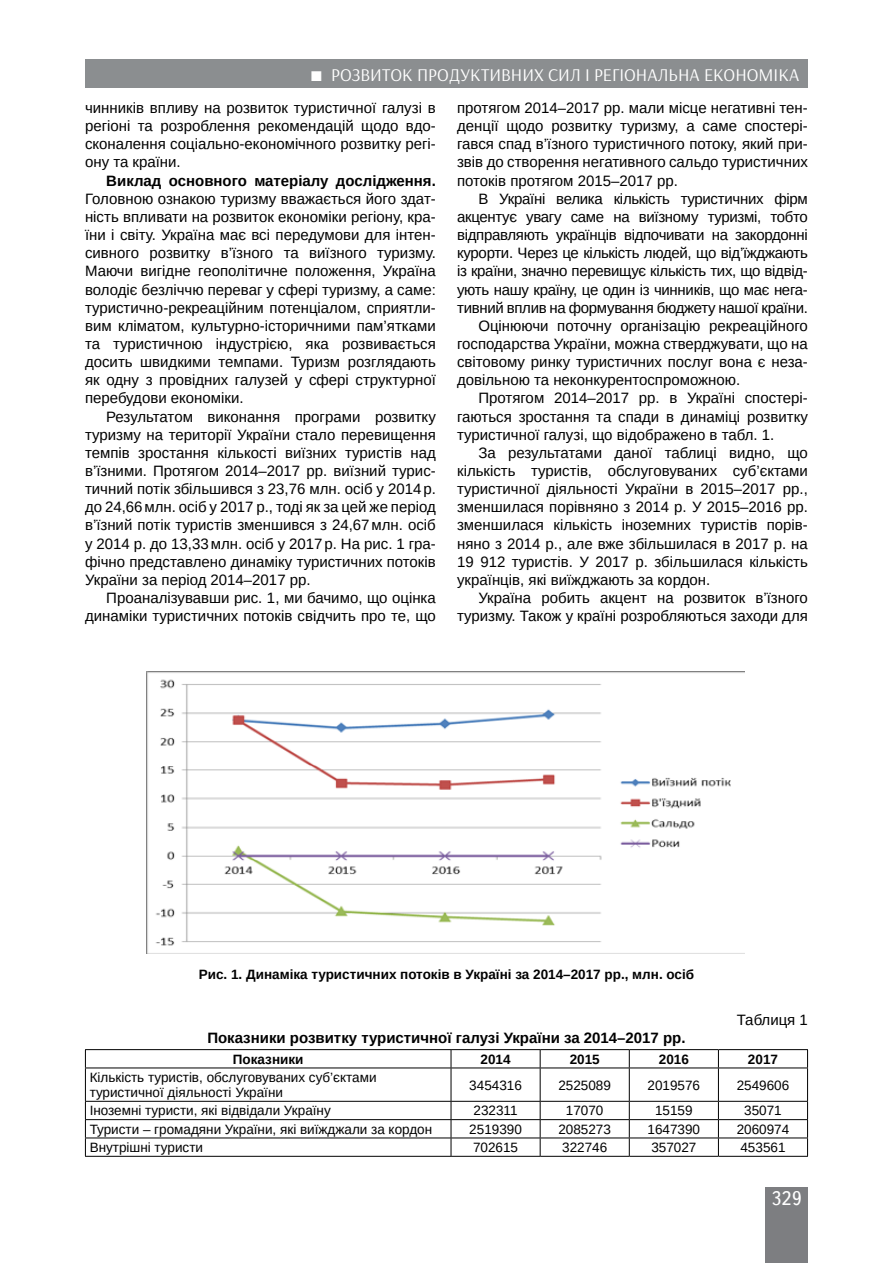
<style>
.page{position:relative;width:893px;height:1263px;background:#fff}
.page>*{position:absolute;margin:0;border:0;box-sizing:border-box;transform-origin:0 0}
.t1{font:19.5px "Ukrainian Text";color:#fff}
.t2{font:18px "Arsenal";color:#fff}
.t3{font:15px/18.1px "Arimo";color:#000;text-align:justify}
.t4{font:15px "Arimo";letter-spacing:-.02em;color:#000}
.t5{font:700 15px "Arimo";color:#000}
.t6{font:13.5px/15px "Arimo";color:#000}
.t7{font:700 13.5px "Arimo";color:#000}
</style>
<div class="page">
<div style="left:765px;top:1187px;width:43px;height:76px;background:#7d7e81"></div>
<div style="left:85px;top:60px;width:723px;height:28px;background:#8b8e90"></div>
<img style="left:146px;top:671px;width:599px;height:283px">
<hr style="left:85px;top:1049px;width:366px;height:1px;background:#000">
<svg style="left:85px;top:1050px;width:1px;height:17px"></svg>
<hr style="left:451px;top:1049px;width:89px;height:1px;background:#000">
<svg style="left:451px;top:1050px;width:1px;height:17px"></svg>
<hr style="left:540px;top:1049px;width:89px;height:1px;background:#000">
<svg style="left:540px;top:1050px;width:1px;height:17px"></svg>
<hr style="left:629px;top:1049px;width:89px;height:1px;background:#000">
<svg style="left:629px;top:1050px;width:1px;height:17px"></svg>
<hr style="left:718px;top:1049px;width:90px;height:1px;background:#000">
<svg style="left:718px;top:1050px;width:1px;height:17px"></svg>
<svg style="left:807px;top:1050px;width:1px;height:17px"></svg>
<hr style="left:85px;top:1067px;width:366px;height:1px;background:#000">
<hr style="left:85px;top:1068px;width:1px;height:33px;background:#000">
<hr style="left:451px;top:1067px;width:89px;height:1px;background:#000">
<hr style="left:451px;top:1068px;width:1px;height:33px;background:#000">
<hr style="left:540px;top:1067px;width:89px;height:1px;background:#000">
<hr style="left:540px;top:1068px;width:1px;height:33px;background:#000">
<hr style="left:629px;top:1067px;width:89px;height:1px;background:#000">
<hr style="left:629px;top:1068px;width:1px;height:33px;background:#000">
<hr style="left:718px;top:1067px;width:90px;height:1px;background:#000">
<hr style="left:718px;top:1068px;width:1px;height:33px;background:#000">
<hr style="left:807px;top:1068px;width:1px;height:33px;background:#000">
<hr style="left:85px;top:1101px;width:366px;height:1px;background:#000">
<hr style="left:451px;top:1101px;width:89px;height:1px;background:#000">
<hr style="left:540px;top:1101px;width:89px;height:1px;background:#000">
<hr style="left:629px;top:1101px;width:89px;height:1px;background:#000">
<hr style="left:718px;top:1101px;width:90px;height:1px;background:#000">
<hr style="left:85px;top:1119px;width:366px;height:1px;background:#000">
<hr style="left:451px;top:1119px;width:89px;height:1px;background:#000">
<hr style="left:540px;top:1119px;width:89px;height:1px;background:#000">
<hr style="left:629px;top:1119px;width:89px;height:1px;background:#000">
<hr style="left:718px;top:1119px;width:90px;height:1px;background:#000">
<hr style="left:85px;top:1137px;width:366px;height:1px;background:#000">
<svg style="left:85px;top:1102px;width:1px;height:54px"></svg>
<hr style="left:451px;top:1137px;width:89px;height:1px;background:#000">
<svg style="left:451px;top:1102px;width:1px;height:54px"></svg>
<hr style="left:540px;top:1137px;width:89px;height:1px;background:#000">
<svg style="left:540px;top:1102px;width:1px;height:54px"></svg>
<hr style="left:629px;top:1137px;width:89px;height:1px;background:#000">
<svg style="left:629px;top:1102px;width:1px;height:54px"></svg>
<hr style="left:718px;top:1137px;width:90px;height:1px;background:#000">
<svg style="left:718px;top:1102px;width:1px;height:54px"></svg>
<svg style="left:807px;top:1102px;width:1px;height:54px"></svg>
<hr style="left:85px;top:1156px;width:366px;height:1px;background:#000">
<hr style="left:451px;top:1156px;width:89px;height:1px;background:#000">
<hr style="left:540px;top:1156px;width:89px;height:1px;background:#000">
<hr style="left:629px;top:1156px;width:89px;height:1px;background:#000">
<hr style="left:718px;top:1156px;width:90px;height:1px;background:#000">
<p class="t2" style="left:331px;top:64px;width:470px">РОЗВИТОК ПРОДУКТИВНИХ СИЛ І РЕГІОНАЛЬНА ЕКОНОМІКА</p>
<p class="t3" style="left:85px;top:99px;width:352px">чинників впливу на розвиток туристичної галузі в регіоні та розроблення рекомендацій щодо вдо&shy;сконалення соціально-економічного розвитку регі&shy;ону та країни.</p>
<p class="t5" style="left:106px;top:170px;width:331px">Виклад основного матеріалу дослідження.</p>
<p class="t3" style="left:85px;top:190px;width:352px">Головною ознакою туризму вважається його здат&shy;ність впливати на розвиток економіки регіону, кра&shy;їни і світу. Україна має всі передумови для інтен&shy;сивного розвитку в’їзного та виїзного туризму.<br>Маючи вигідне геополітичне положення, Україна володіє безліччю переваг у сфері туризму, а саме: туристично-рекреаційним потенціалом, сприятли&shy;вим кліматом, культурно-історичними пам’ятками та туристичною індустрією, яка розвивається досить швидкими темпами. Туризм розглядають як одну з провідних галузей у сфері структурної перебудови економіки.</p>
<p class="t3" style="left:85px;top:407px;width:352px;text-indent:21px">Результатом виконання програми розвитку туризму на території України стало перевищення темпів зростання кількості виїзних туристів над в’їзними. Протягом 2014–2017 pp. виїзний турис&shy;тичний потік збільшився з 23,76 млн. осіб у 2014р. до 24,66млн. осіб у 2017 p., тоді як за цей же період в’їзний потік туристів зменшився з 24,67млн. осіб у 2014 р. до 13,33млн. осіб у 2017р. На рис. 1 гра&shy;фічно представлено динаміку туристичних потоків України за період 2014–2017 pp.</p>
<p class="t3" style="left:85px;top:589px;width:352px;text-align:right">Проаналізувавши рис. 1, ми бачимо, що оцінка динаміки туристичних потоків свідчить про те, що</p>
<p class="t3" style="left:457px;top:99px;width:352px">протягом 2014–2017 pp. мали місце негативні тен&shy;денції щодо розвитку туризму, а саме спостері&shy;гався спад в’їзного туристичного потоку, який при&shy;звів до створення негативного сальдо туристичних потоків протягом 2015–2017 рр.</p>
<p class="t4" style="left:478px;top:189px;width:331px">В Україні велика кількість туристичних фірм</p>
<p class="t4" style="left:457px;top:207px;width:352px">акцентує увагу саме на виїзному туризмі, тобто</p>
<p class="t4" style="left:457px;top:225px;width:352px">відправляють українців відпочивати на закордонні</p>
<p class="t4" style="left:457px;top:243px;width:352px">курорти. Через це кількість людей, що від’їжджають</p>
<p class="t4" style="left:457px;top:262px;width:352px">із країни, значно перевищує кількість тих, що відвід-</p>
<p class="t4" style="left:457px;top:280px;width:352px">ують нашу країну, це один із чинників, що має нега-</p>
<p class="t4" style="left:457px;top:298px;width:352px">тивний вплив на формування бюджету нашої країни.</p>
<p class="t3" style="left:478px;top:317px;width:331px">Оцінюючи поточну організацію рекреаційного</p>
<p class="t3" style="left:457px;top:335px;width:352px">господарства України, можна стверджувати, що на</p>
<p class="t3" style="left:457px;top:353px;width:352px">світовому ринку туристичних послуг вона є неза-</p>
<p class="t3" style="left:457px;top:371px;width:285px">довільною та неконкурентоспроможною.</p>
<p class="t3" style="left:478px;top:389px;width:331px">Протягом 2014–2017 рр. в Україні спостері-</p>
<p class="t3" style="left:457px;top:407px;width:352px">гаються зростання та спади в динаміці розвитку</p>
<p class="t3" style="left:457px;top:426px;width:319px">туристичної галузі, що відображено в табл. 1.</p>
<p class="t3" style="left:478px;top:444px;width:331px">За результатами даної таблиці видно, що</p>
<p class="t3" style="left:457px;top:462px;width:352px">кількість туристів, обслуговуваних суб’єктами</p>
<p class="t3" style="left:457px;top:480px;width:352px">туристичної діяльності України в 2015–2017 рр.,</p>
<p class="t3" style="left:457px;top:498px;width:352px">зменшилася порівняно з 2014 р. У 2015–2016 рр.</p>
<p class="t3" style="left:457px;top:516px;width:352px">зменшилася кількість іноземних туристів порів-</p>
<p class="t3" style="left:457px;top:534px;width:352px">няно з 2014 р., але вже збільшилася в 2017 р. на</p>
<p class="t3" style="left:457px;top:553px;width:352px">19 912 туристів. У 2017 р. збільшилася кількість</p>
<p class="t3" style="left:457px;top:571px;width:255px">українців, які виїжджають за кордон.</p>
<p class="t3" style="left:478px;top:589px;width:331px">Україна робить акцент на розвиток в’їзного</p>
<p class="t3" style="left:457px;top:607px;width:352px">туризму. Також у країні розробляються заходи для</p>
<p class="t7" style="left:199px;top:965px;width:497px">Рис. 1. Динаміка туристичних потоків в Україні за 2014–2017 pp., млн. осіб</p>
<p class="t3" style="left:737px;top:1011px;width:73px">Таблиця 1</p>
<p class="t5" style="left:207px;top:1028px;width:480px">Показники розвитку туристичної галузі України за 2014–2017 рр.</p>
<p class="t7" style="left:233px;top:1050px;width:72px">Показники</p>
<p class="t7" style="left:481px;top:1050px;width:32px">2014</p>
<p class="t7" style="left:570px;top:1050px;width:32px">2015</p>
<p class="t7" style="left:659px;top:1050px;width:32px">2016</p>
<p class="t7" style="left:748px;top:1050px;width:32px">2017</p>
<p class="t6" style="left:90px;top:1070px;width:288px">Кількість туристів, обслуговуваних суб’єктами туристичної діяльності України</p>
<p class="t6" style="left:469px;top:1077px;width:54px">3454316</p>
<p class="t6" style="left:558px;top:1077px;width:54px">2525089</p>
<p class="t6" style="left:648px;top:1077px;width:54px">2019576</p>
<p class="t6" style="left:737px;top:1077px;width:54px">2549606</p>
<p class="t6" style="left:90px;top:1103px;width:243px">Іноземні туристи, які відвідали Україну</p>
<p class="t6" style="left:474px;top:1103px;width:46px">232311</p>
<p class="t6" style="left:566px;top:1103px;width:39px">17070</p>
<p class="t6" style="left:655px;top:1103px;width:39px">15159</p>
<p class="t6" style="left:744px;top:1103px;width:39px">35071</p>
<p class="t6" style="left:90px;top:1122px;width:344px">Туристи – громадяни України, які виїжджали за кордон</p>
<p class="t6" style="left:469px;top:1122px;width:54px">2519390</p>
<p class="t6" style="left:558px;top:1122px;width:54px">2085273</p>
<p class="t6" style="left:648px;top:1122px;width:54px">1647390</p>
<p class="t6" style="left:737px;top:1122px;width:54px">2060974</p>
<p class="t6" style="left:90px;top:1140px;width:115px">Внутрішні туристи</p>
<p class="t6" style="left:473px;top:1140px;width:47px">702615</p>
<p class="t6" style="left:562px;top:1140px;width:47px">322746</p>
<p class="t6" style="left:651px;top:1140px;width:47px">357027</p>
<p class="t6" style="left:740px;top:1140px;width:47px">453561</p>
<h1 class="t1" style="left:771px;top:1188px;width:32px">329</h1>
</div>
